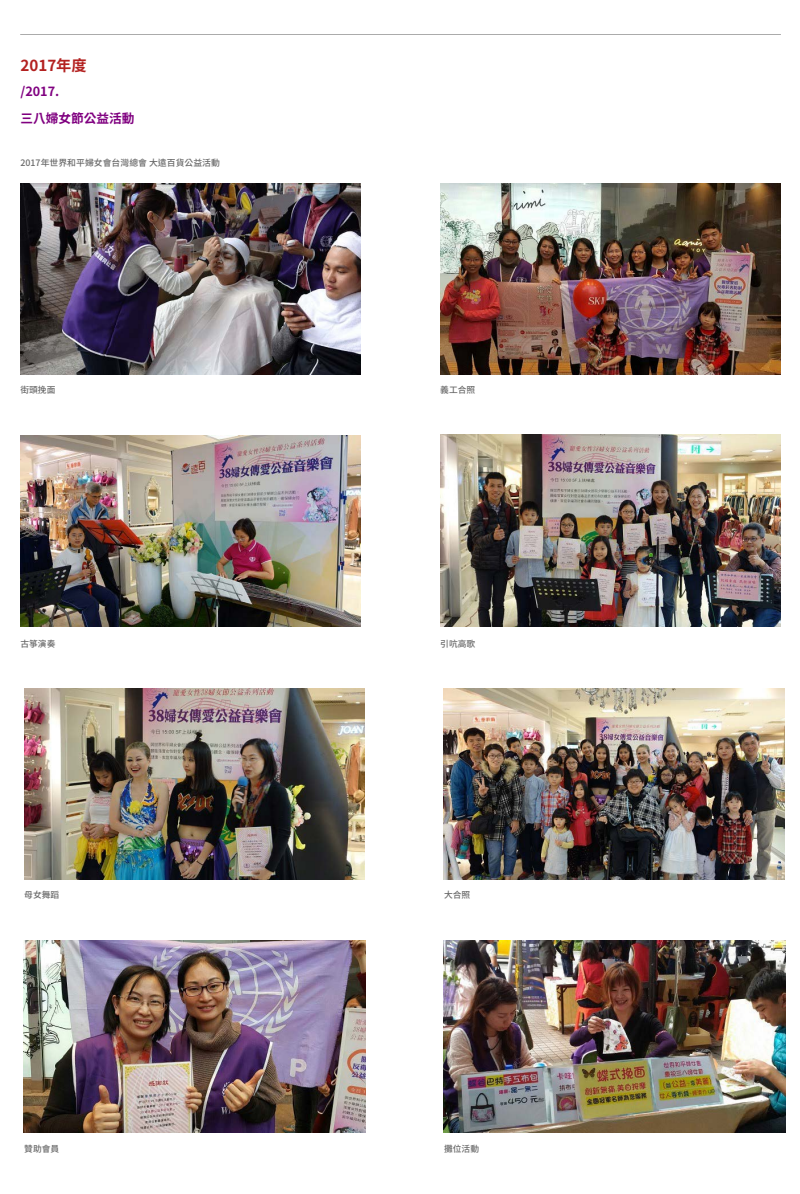
<style>
.page{position:relative;width:800px;height:1194px;background:#fff}
.page>*{position:absolute;margin:0;border:0;box-sizing:border-box;transform-origin:0 0}
.t1{font:700 15.19px "Source Han Sans TC";color:#b32120}
.t2{font:700 12.69px/27.1px "Source Han Sans TC";color:#800080}
.t3{font:500 8.88px "Source Han Sans TC";color:#696969}
.t4{font:500 8.75px "Source Han Sans TC";color:#696969}
</style>
<div class="page">
<hr style="left:20px;top:34px;width:761px;height:1px;background:#000">
<img style="left:20px;top:183px;width:340px;height:191px">
<img style="left:440px;top:183px;width:341px;height:191px">
<img style="left:20px;top:436px;width:340px;height:191px">
<img style="left:440px;top:435px;width:341px;height:191px">
<img style="left:24px;top:688px;width:341px;height:191px">
<img style="left:444px;top:688px;width:340px;height:191px">
<img style="left:23px;top:940px;width:342px;height:192px">
<img style="left:443px;top:940px;width:342px;height:192px">
<h1 class="t1" style="left:20px;top:57px;width:68px">2017年度</h1>
<h2 class="t2" style="left:20px;top:78px;width:115px">/2017.<br>三八婦女節公益活動</h2>
<p class="t3" style="left:20px;top:157px;width:201px">2017年世界和平婦女會台灣總會 大遠百貨公益活動</p>
<p class="t4" style="left:20px;top:385px;width:36px">街頭挽面</p>
<p class="t4" style="left:440px;top:385px;width:36px">義工合照</p>
<p class="t4" style="left:20px;top:638px;width:36px">古箏演奏</p>
<p class="t4" style="left:440px;top:638px;width:36px">引吭高歌</p>
<p class="t4" style="left:24px;top:890px;width:36px">母女舞蹈</p>
<p class="t4" style="left:444px;top:890px;width:28px">大合照</p>
<p class="t4" style="left:24px;top:1144px;width:36px">贊助會員</p>
<p class="t4" style="left:444px;top:1144px;width:36px">攤位活動</p>
</div>
